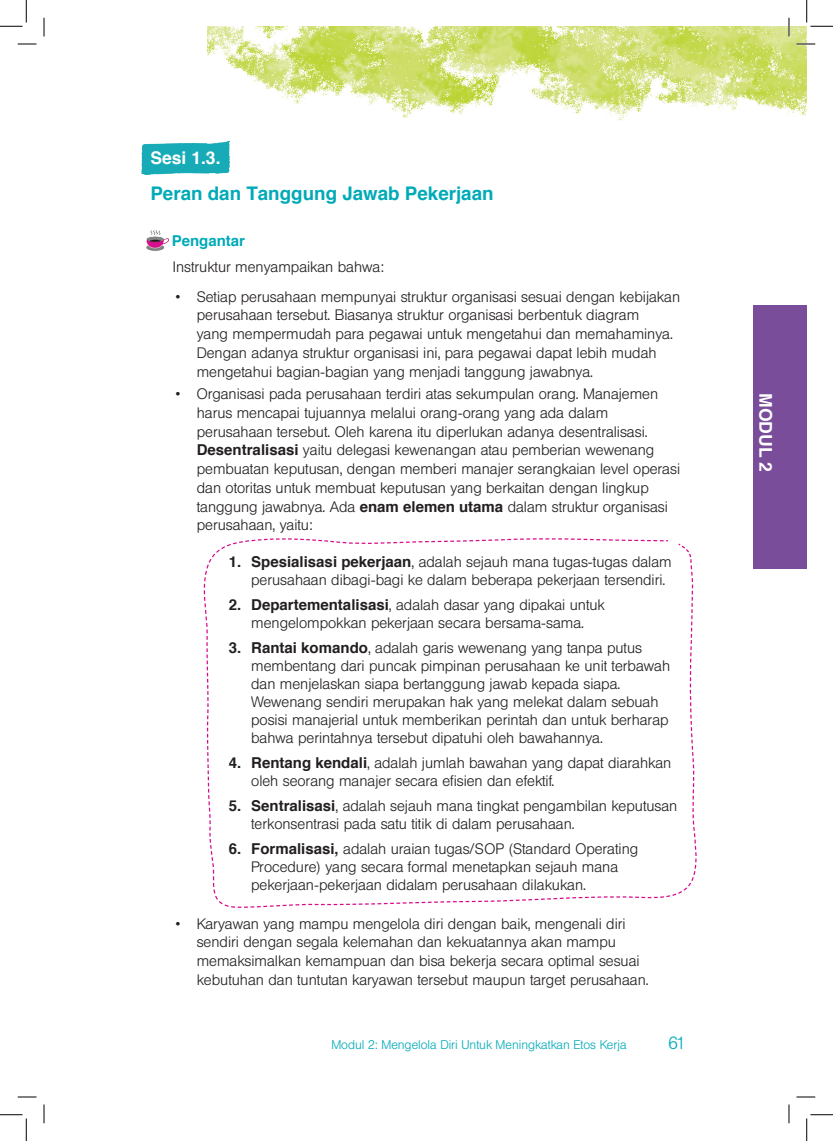
<style>
.page{position:relative;width:833px;height:1141px;background:#fff}
.page>*{position:absolute;margin:0;border:0;box-sizing:border-box;transform-origin:0 0}
.t1{font:700 18.75px "Helvetica";color:#00aab8}
.t2{font:700 17.5px "Helvetica";color:#fff}
.t3{font:300 17.5px "Helvetica BQ";color:#00aab8}
.t4{font:300 15px/18.8px "Helvetica BQ";color:#231f20}
.t5{font:700 15px "Helvetica";color:#00aab8}
.t6{font:300 12.5px "Helvetica BQ";color:#00aab8}
.s1{font-family:"Helvetica";font-weight:700}
</style>
<div class="page">
<img style="left:207px;top:26px;width:599px;height:95px">
<div style="left:752px;top:305px;width:54px;height:263px;background:#7a4d9a"></div>
<img style="left:141px;top:141px;width:88px;height:34px">
<img style="left:146px;top:230px;width:22px;height:20px">
<svg style="left:205px;top:538px;width:489px;height:370px"></svg>
<svg style="left:18px;top:43px;width:18px;height:2px"></svg>
<svg style="left:796px;top:43px;width:18px;height:2px"></svg>
<svg style="left:18px;top:1096px;width:18px;height:1px"></svg>
<svg style="left:796px;top:1096px;width:18px;height:1px"></svg>
<svg style="left:43px;top:18px;width:2px;height:18px"></svg>
<svg style="left:43px;top:1104px;width:2px;height:19px"></svg>
<svg style="left:787px;top:18px;width:2px;height:18px"></svg>
<svg style="left:788px;top:1104px;width:1px;height:19px"></svg>
<svg style="left:0;top:0;width:27px;height:27px"></svg>
<svg style="left:0;top:1114px;width:27px;height:26px"></svg>
<svg style="left:806px;top:0;width:26px;height:27px"></svg>
<svg style="left:806px;top:1114px;width:26px;height:26px"></svg>
<p class="t2" style="left:150px;top:147px;width:72px">Sesi 1.3.</p>
<p class="t1" style="left:150px;top:182px;width:344px">Peran dan Tanggung Jawab Pekerjaan</p>
<p class="t5" style="left:172px;top:232px;width:75px">Pengantar</p>
<p class="t4" style="left:173px;top:258px;width:212px">Instruktur menyampaikan bahwa:</p>
<p class="t4" style="left:197px;top:287px;width:484px;text-indent:-21px">• Setiap perusahaan mempunyai struktur organisasi sesuai dengan kebijakan perusahaan tersebut. Biasanya struktur organisasi berbentuk diagram<br>yang mempermudah para pegawai untuk mengetahui dan memahaminya.<br>Dengan adanya struktur organisasi ini, para pegawai dapat lebih mudah mengetahui bagian-bagian yang menjadi tanggung jawabnya.</p>
<p class="t4" style="left:197px;top:384px;width:484px;text-indent:-21px">• Organisasi pada perusahaan terdiri atas sekumpulan orang. Manajemen harus mencapai tujuannya melalui orang-orang yang ada dalam perusahaan tersebut. Oleh karena itu diperlukan adanya desentralisasi.<br><span class="s1">Desentralisasi</span> yaitu delegasi kewenangan atau pemberian wewenang pembuatan keputusan, dengan memberi manajer serangkaian level operasi dan otoritas untuk membuat keputusan yang berkaitan dengan lingkup tanggung jawabnya. Ada <span class="s1">enam elemen utama</span> dalam struktur organisasi perusahaan, yaitu:</p>
<p class="t4" style="left:251px;top:553px;width:422px;line-height:18px;text-indent:-22px"><span class="s1">1. Spesialisasi pekerjaan</span>, adalah sejauh mana tugas-tugas dalam perusahaan dibagi-bagi ke dalam beberapa pekerjaan tersendiri.</p>
<p class="t4" style="left:228px;top:596px;width:377px;line-height:18px;text-align:center"><span class="s1">2. Departementalisasi</span>, adalah dasar yang dipakai untuk mengelompokkan pekerjaan secara bersama-sama.</p>
<p class="t4" style="left:251px;top:639px;width:420px;line-height:18px;text-indent:-22px"><span class="s1">3. Rantai komando</span>, adalah garis wewenang yang tanpa putus membentang dari puncak pimpinan perusahaan ke unit terbawah dan menjelaskan siapa bertanggung jawab kepada siapa.<br>Wewenang sendiri merupakan hak yang melekat dalam sebuah posisi manajerial untuk memberikan perintah dan untuk berharap bahwa perintahnya tersebut dipatuhi oleh bawahannya.</p>
<p class="t4" style="left:251px;top:754px;width:421px;line-height:18px;text-indent:-22px"><span class="s1">4. Rentang kendali</span>, adalah jumlah bawahan yang dapat diarahkan oleh seorang manajer secara efisien dan efektif.</p>
<p class="t4" style="left:251px;top:797px;width:427px;line-height:18px;text-indent:-22px"><span class="s1">5. Sentralisasi</span>, adalah sejauh mana tingkat pengambilan keputusan terkonsentrasi pada satu titik di dalam perusahaan.</p>
<p class="t4" style="left:251px;top:840px;width:388px;line-height:18px;text-indent:-22px"><span class="s1">6. Formalisasi,</span> adalah uraian tugas/SOP (Standard Operating<br>Procedure) yang secara formal menetapkan sejauh mana pekerjaan-pekerjaan didalam perusahaan dilakukan.</p>
<p class="t4" style="left:197px;top:914px;width:453px;text-indent:-21px">• Karyawan yang mampu mengelola diri dengan baik, mengenali diri sendiri dengan segala kelemahan dan kekuatannya akan mampu memaksimalkan kemampuan dan bisa bekerja secara optimal sesuai kebutuhan dan tuntutan karyawan tersebut maupun target perusahaan.</p>
<p class="t6" style="left:331px;top:1037px;width:296px">Modul 2: Mengelola Diri Untuk Meningkatkan Etos Kerja</p>
<p class="t3" style="left:668px;top:1032px;width:19px">61</p>
<p class="t2" style="left:776px;top:393px;width:80px;rotate:90deg">Modul 2</p>
</div>
